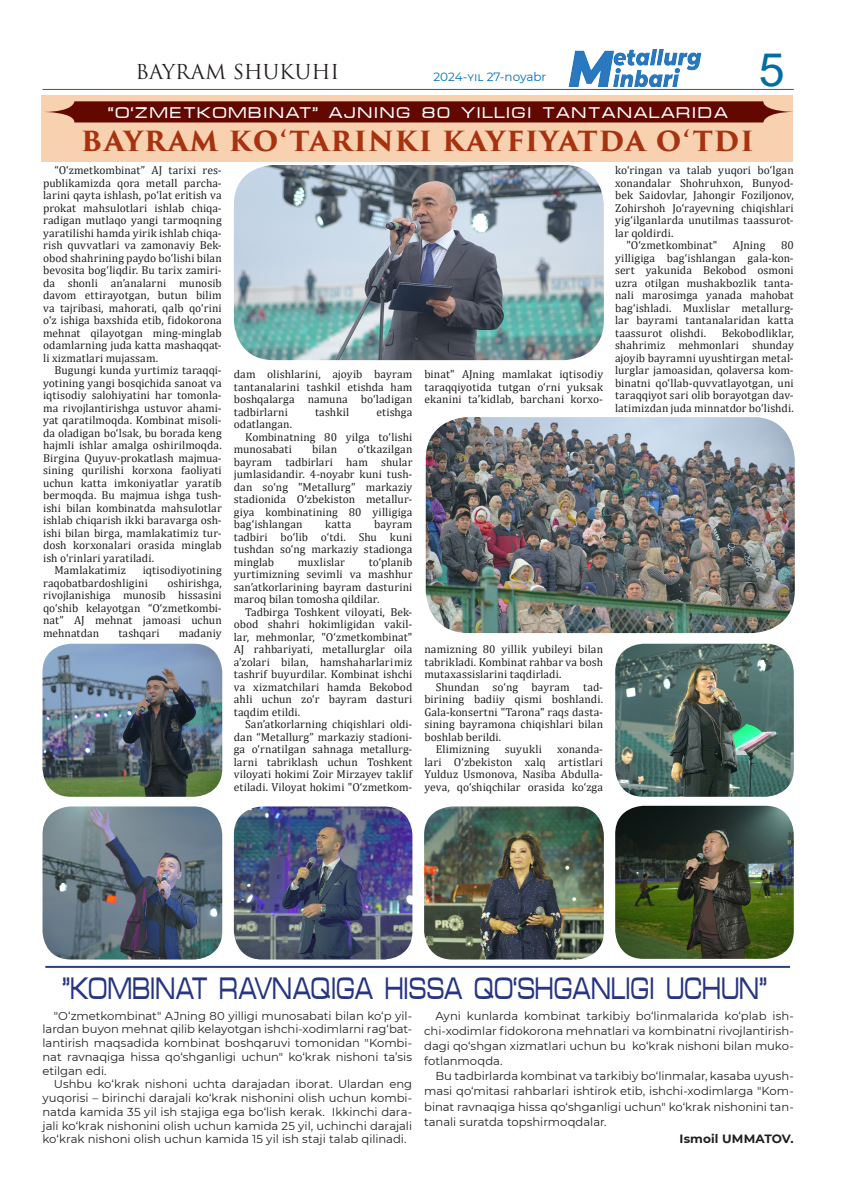
<style>
.page{position:relative;width:842px;height:1191px;background:#fff}
.page>*{position:absolute;margin:0;border:0;box-sizing:border-box;transform-origin:0 0}
.ТЕКСТ_10_11{font:46px "Arial";color:#006ea3}
._11_5__12_5{font:30px "Micra Di";letter-spacing:-.02em;color:#273582;scale:.67 1}
.t1{font:700 27px "Trajan Pro 3";letter-spacing:.045em;color:#a63210}
.Теппа{font:20px "Trajan Pro 3";color:#231f20}
.No_Spacing_No_Spacin{font:15px "Micra Di";letter-spacing:.08em;color:#fff}
.t2{font:12px "Montserrat";color:#006fba}
.АВТОР{font:700 12px "Montserrat";letter-spacing:.01em;color:#231f20}
._11_5__12_5-2{font:11.5px/12.5px "Cambria";letter-spacing:.01em;color:#231f20;text-align:justify}
._11_5__12_5-3{font:11.5px/13.8px "Montserrat";letter-spacing:-.005em;color:#231f20;text-align:justify}
</style>
<div class="page">
<hr style="left:43px;top:89px;width:751px;height:1px;background:#006ea3">
<img style="left:568px;top:49px;width:134px;height:38px">
<div style="left:42px;top:95px;width:751px;height:67px;background:#f8d1b0"></div>
<svg style="left:45px;top:101px;width:748px;height:21px"></svg>
<img style="left:234px;top:165px;width:370px;height:195px">
<img style="left:426px;top:417px;width:369px;height:216px">
<img style="left:43px;top:806px;width:179px;height:153px">
<img style="left:43px;top:643px;width:179px;height:153px">
<img style="left:234px;top:806px;width:178px;height:153px">
<img style="left:424px;top:806px;width:180px;height:153px">
<img style="left:615px;top:805px;width:179px;height:153px">
<img style="left:615px;top:643px;width:179px;height:153px">
<hr style="left:45px;top:966px;width:745px;height:2px;background:#253f8e">
<p class="Теппа" style="left:136px;top:58px;width:205px">BAYRAM SHUKUHI</p>
<p class="t2" style="left:433px;top:69px;width:115px">2024-yil 27-noyabr</p>
<p class="No_Spacing_No_Spacin" style="left:108px;top:104px;width:621px">“O‘ZMETKOMBINAT” AJNING 80 YILLIGI TANTANALARIDA</p>
<p class="t1" style="left:81px;top:121px;width:674px">BAYRAM KO‘TARINKI KAYFIYATDA O‘TDI</p>
<p class="ТЕКСТ_10_11" style="left:759px;top:38px;width:27px">5</p>
<p class="_11_5__12_5-2" style="left:43px;top:164px;width:180px;text-indent:11px">“O‘zmetkombinat” AJ tarixi res&shy;publikamizda qora metall parcha&shy;larini qayta ishlash, po‘lat eritish va prokat mahsulotlari ishlab chiqa&shy;radigan mutlaqo yangi tarmoqning yaratilishi hamda yirik ishlab chiqa&shy;rish quvvatlari va zamonaviy Bek&shy;obod shahrining paydo bo‘lishi bilan bevosita bog‘liqdir. Bu tarix zamiri&shy;da shonli an’analarni munosib davom ettirayotgan, butun bilim va tajribasi, mahorati, qalb qo‘rini o‘z ishiga baxshida etib, fidokorona mehnat qilayotgan ming-minglab odamlarning juda katta mashaqqat&shy;li xizmatlari mujassam.</p>
<p class="_11_5__12_5-2" style="left:43px;top:364px;width:180px;text-indent:11px">Bugungi kunda yurtimiz taraqqi&shy;yotining yangi bosqichida sanoat va iqtisodiy salohiyatini har tomonla&shy;ma rivojlantirishga ustuvor ahami&shy;yat qaratilmoqda. Kombinat misoli&shy;da oladigan bo‘lsak, bu borada keng hajmli ishlar amalga oshirilmoqda.<br>Birgina Quyuv-prokatlash majmua&shy;sining qurilishi korxona faoliyati uchun katta imkoniyatlar yaratib bermoqda. Bu majmua ishga tush&shy;ishi bilan kombinatda mahsulotlar ishlab chiqarish ikki baravarga osh&shy;ishi bilan birga, mamlakatimiz tur&shy;dosh korxonalari orasida minglab ish o‘rinlari yaratiladi.</p>
<p class="_11_5__12_5-2" style="left:54px;top:564px;width:73px">Mamlakatimiz</p>
<p class="_11_5__12_5-2" style="left:43px;top:564px;width:180px;text-indent:100px">iqtisodiyotining raqobatbardoshligini</p>
<p class="_11_5__12_5-2" style="left:43px;top:576px;width:180px;text-indent:124px">oshirishga, rivojlanishiga munosib hissasini qo‘shib kelayotgan “O‘zmetkombi&shy;nat” AJ mehnat jamoasi uchun mehnatdan</p>
<p class="_11_5__12_5-2" style="left:118px;top:626px;width:43px">tashqari</p>
<p class="_11_5__12_5-2" style="left:179px;top:626px;width:45px">madaniy</p>
<p class="_11_5__12_5-2" style="left:234px;top:368px;width:180px">dam olishlarini, ajoyib bayram tantanalarini tashkil etishda ham boshqalarga namuna bo‘ladigan tadbirlarni</p>
<p class="_11_5__12_5-2" style="left:315px;top:405px;width:36px">tashkil</p>
<p class="_11_5__12_5-2" style="left:376px;top:405px;width:37px">etishga</p>
<p class="_11_5__12_5-2" style="left:234px;top:418px;width:60px">odatlangan.</p>
<p class="_11_5__12_5-2" style="left:234px;top:430px;width:180px;text-indent:11px">Kombinatning 80 yilga to‘lishi munosabati</p>
<p class="_11_5__12_5-2" style="left:234px;top:443px;width:180px;text-indent:124px">o‘tkazilgan bayram tadbirlari ham shular jumlasidandir. 4-noyabr kuni tush&shy;dan so‘ng "Metallurg" markaziy stadionida O‘zbekiston metallur&shy;giya kombinatining 80 yilligiga bag‘ishlangan</p>
<p class="_11_5__12_5-2" style="left:312px;top:443px;width:26px">bilan</p>
<p class="_11_5__12_5-2" style="left:234px;top:518px;width:180px;text-indent:140px">bayram tadbiri bo‘lib o‘tdi. Shu kuni tushdan so‘ng markaziy stadionga minglab</p>
<p class="_11_5__12_5-2" style="left:325px;top:518px;width:28px">katta</p>
<p class="_11_5__12_5-2" style="left:234px;top:555px;width:180px;text-indent:135px">to‘planib yurtimizning sevimli va mashhur san’atkorlarining bayram dasturini maroq bilan tomosha qildilar.</p>
<p class="_11_5__12_5-2" style="left:234px;top:605px;width:180px;text-indent:11px">Tadbirga Toshkent viloyati, Bek&shy;obod shahri hokimligidan vakil&shy;lar, mehmonlar, "O‘zmetkombinat" AJ rahbariyati, metallurglar oila a’zolari bilan, hamshaharlarimiz tashrif buyurdilar. Kombinat ishchi va xizmatchilari hamda Bekobod ahli uchun zo‘r bayram dasturi taqdim etildi.</p>
<p class="_11_5__12_5-2" style="left:234px;top:718px;width:180px;text-indent:11px">San’atkorlarning chiqishlari oldi&shy;dan “Metallurg” markaziy stadioni&shy;ga o‘rnatilgan sahnaga metallurg&shy;larni tabriklash uchun Toshkent viloyati hokimi Zoir Mirzayev taklif etiladi. Viloyat hokimi "O‘zmetkom-</p>
<p class="_11_5__12_5-2" style="left:298px;top:555px;width:49px">muxlislar</p>
<p class="_11_5__12_5-2" style="left:424px;top:368px;width:180px">binat" AJning mamlakat iqtisodiy taraqqiyotida tutgan o‘rni yuksak ekanini ta’kidlab, barchani korxo-</p>
<p class="_11_5__12_5-2" style="left:424px;top:643px;width:180px">namizning 80 yillik yubileyi bilan tabrikladi. Kombinat rahbar va bosh mutaxassislarini taqdirladi.</p>
<p class="_11_5__12_5-2" style="left:424px;top:680px;width:180px;text-indent:11px">Shundan so‘ng bayram tad&shy;birining badiiy qismi boshlandi.<br>Gala-konsertni "Tarona" raqs dasta&shy;sining bayramona chiqishlari bilan boshlab berildi.</p>
<p class="_11_5__12_5-2" style="left:436px;top:743px;width:55px">Elimizning</p>
<p class="_11_5__12_5-2" style="left:505px;top:743px;width:39px">suyukli</p>
<p class="_11_5__12_5-2" style="left:424px;top:743px;width:180px;text-indent:133px">xonanda&shy;lari O‘zbekiston xalq artistlari Yulduz Usmonova, Nasiba Abdulla&shy;yeva, qo‘shiqchilar orasida ko‘zga</p>
<p class="_11_5__12_5-2" style="left:615px;top:164px;width:180px">ko‘ringan va talab yuqori bo‘lgan xonandalar Shohruhxon, Bunyod&shy;bek Saidovlar, Jahongir Foziljonov, Zohirshoh Jo‘rayevning chiqishlari yig‘ilganlarda unutilmas taassurot&shy;lar qoldirdi.</p>
<p class="_11_5__12_5-2" style="left:626px;top:239px;width:92px">"O‘zmetkombinat"</p>
<p class="_11_5__12_5-2" style="left:733px;top:239px;width:34px">AJning</p>
<p class="_11_5__12_5-2" style="left:615px;top:239px;width:180px;text-indent:166px">80 yilligiga bag‘ishlangan gala-kon&shy;sert yakunida Bekobod osmoni uzra otilgan mushakbozlik tanta&shy;nali marosimga yanada mahobat bag‘ishladi. Muxlislar metallurg&shy;lar bayrami tantanalaridan katta taassurot olishdi.</p>
<p class="_11_5__12_5-2" style="left:615px;top:326px;width:180px;text-indent:107px">Bekobodliklar, shahrimiz mehmonlari shunday ajoyib bayramni uyushtirgan metal&shy;lurglar jamoasidan, qolaversa kom&shy;binatni qo‘llab-quvvatlayotgan, uni taraqqiyot sari olib borayotgan dav&shy;latimizdan juda minnatdor bo‘lishdi.</p>
<p class="_11_5__12_5" style="left:63px;top:971px;width:1053px">"KOMBINAT RAVNAQIGA HISSA QO‘SHGANLIGI UCHUN"</p>
<p class="_11_5__12_5-3" style="left:43px;top:1008px;width:371px;text-indent:11px">"O‘zmetkombinat" AJning 80 yilligi munosabati bilan ko‘p yil&shy;lardan buyon mehnat qilib kelayotgan ishchi-xodimlarni rag‘bat&shy;lantirish maqsadida kombinat boshqaruvi tomonidan "Kombi&shy;nat ravnaqiga hissa qo‘shganligi uchun" ko‘krak nishoni ta’sis etilgan edi.</p>
<p class="_11_5__12_5-3" style="left:43px;top:1077px;width:371px;text-indent:11px">Ushbu ko‘krak nishoni uchta darajadan iborat. Ulardan eng yuqorisi – birinchi darajali ko‘krak nishonini olish uchun kombi&shy;natda kamida 35 yil ish stajiga ega bo‘lish kerak. Ikkinchi dara&shy;jali ko‘krak nishonini olish uchun kamida 25 yil, uchinchi darajali ko‘krak nishoni olish uchun kamida 15 yil ish staji talab qilinadi.</p>
<p class="_11_5__12_5-3" style="left:424px;top:1007px;width:371px;line-height:15.2px;text-indent:11px">Ayni kunlarda kombinat tarkibiy bo‘linmalarida ko‘plab ish&shy;chi-xodimlar fidokorona mehnatlari va kombinatni rivojlantirish&shy;dagi qo‘shgan xizmatlari uchun bu ko‘krak nishoni bilan muko&shy;fotlanmoqda.</p>
<p class="_11_5__12_5-3" style="left:424px;top:1068px;width:371px;line-height:15.2px;text-indent:11px">Bu tadbirlarda kombinat va tarkibiy bo‘linmalar, kasaba uyush&shy;masi qo‘mitasi rahbarlari ishtirok etib, ishchi-xodimlarga "Kom&shy;binat ravnaqiga hissa qo‘shganligi uchun" ko‘krak nishonini tan&shy;tanali suratda topshirmoqdalar.</p>
<p class="АВТОР" style="left:680px;top:1130px;width:116px">Ismoil UMMATOV.</p>
</div>
